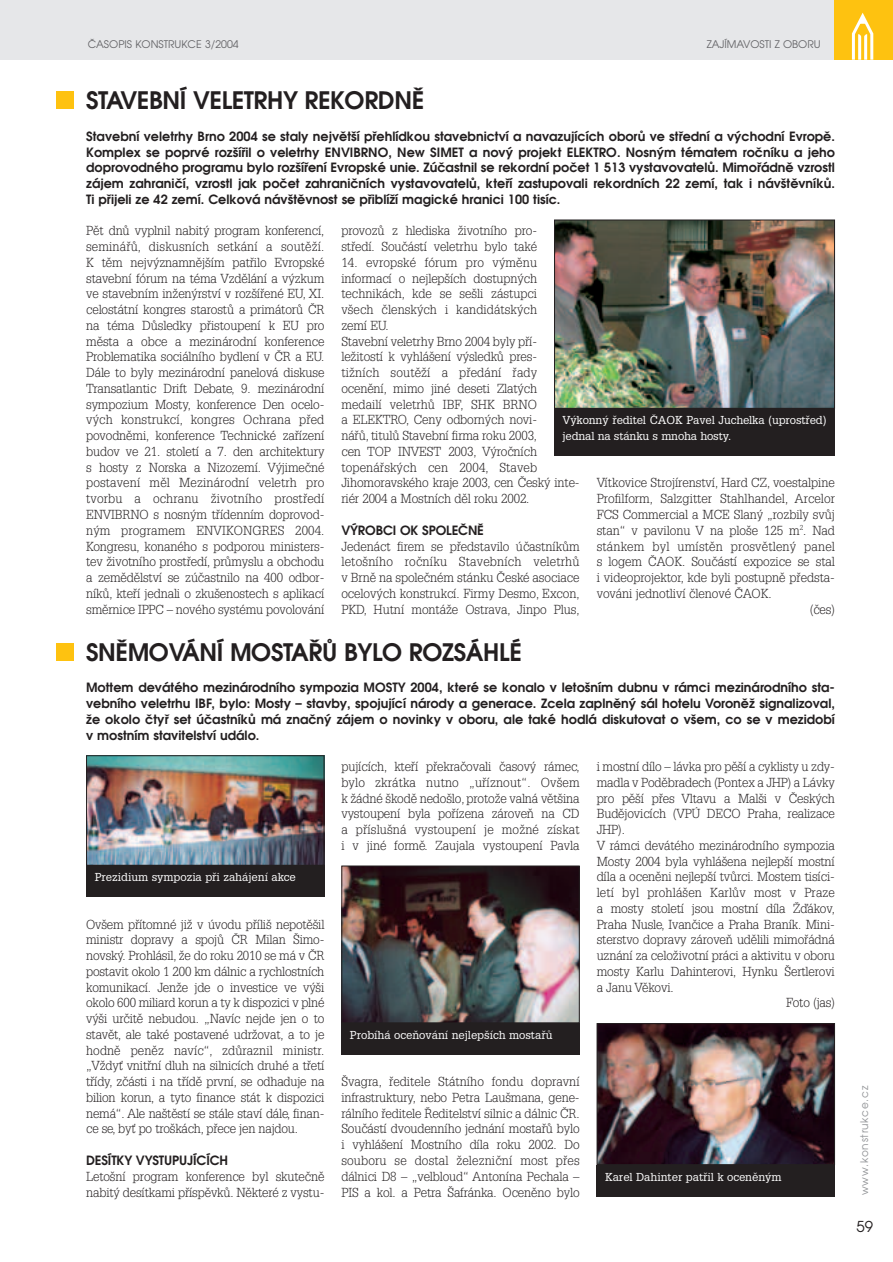
<style>
.page{position:relative;width:893px;height:1262px;background:#fff}
.page>*{position:absolute;margin:0;border:0;box-sizing:border-box;transform-origin:0 0}
.t1{font:600 24px "Avant Garde CE";letter-spacing:-.015em;color:#231f20}
.t2{font:15px "Avant Garde CE";color:#231f20}
.t3{font:300 12.75px/15.8px "Glypha CE";letter-spacing:-.01em;color:#231f20;text-align:justify}
.t4{font:600 12.75px/15.8px "Avant Garde CE";color:#231f20;text-align:justify}
.t5{font:300 12.75px "Glypha CE";letter-spacing:.015em;color:#231f20}
.t6{font:300 12.75px "Glypha CE";letter-spacing:.01em;color:#231f20}
.t7{font:11.25px/15.8px "Glypha CE";color:#fff}
.t8{font:10.5px "Avant Garde CE";color:#636366}
.t9{font:10.5px "Avant Garde CE";letter-spacing:.065em;color:#939598}
</style>
<div class="page">
<div style="left:0;top:0;width:892px;height:60px;background:#e6e7e9"></div>
<div style="left:834px;top:0;width:58px;height:60px;background:#fec210"></div>
<svg style="left:851px;top:12px;width:23px;height:48px"></svg>
<div style="left:56px;top:91px;width:18px;height:18px;background:#fec210"></div>
<div style="left:56px;top:643px;width:18px;height:18px;background:#fec210"></div>
<img style="left:556px;top:222px;width:276px;height:185px">
<div style="left:554px;top:220px;width:280px;height:189px;border:1px solid #231f20"></div>
<div style="left:554px;top:409px;width:280px;height:47px;background:#231f20"></div>
<img style="left:88px;top:757px;width:234px;height:106px">
<div style="left:86px;top:755px;width:238px;height:110px;border:1px solid #231f20"></div>
<div style="left:86px;top:865px;width:238px;height:32px;background:#231f20"></div>
<img style="left:598px;top:1025px;width:234px;height:138px">
<div style="left:596px;top:1023px;width:238px;height:142px;border:1px solid #231f20"></div>
<div style="left:596px;top:1165px;width:238px;height:31px;background:#231f20"></div>
<img style="left:343px;top:867px;width:234px;height:154px">
<div style="left:341px;top:865px;width:238px;height:158px;border:1px solid #231f20"></div>
<div style="left:341px;top:1023px;width:238px;height:31px;background:#231f20"></div>
<p class="t8" style="left:88px;top:40px;width:152px">ČASOPIS KONSTRUKCE 3/2004</p>
<p class="t8" style="left:706px;top:40px;width:115px">ZAJÍMAVOSTI Z OBORU</p>
<h1 class="t1" style="left:86px;top:92px;width:339px">STAVEBNÍ VELETRHY REKORDNĚ</h1>
<p class="t4" style="left:86px;top:130px;width:750px">Stavební veletrhy Brno 2004 se staly největší přehlídkou stavebnictví a navazujících oborů ve střední a východní Evropě.<br>Komplex se poprvé rozšířil o veletrhy ENVIBRNO, New SIMET a nový projekt ELEKTRO. Nosným tématem ročníku a jeho doprovodného programu bylo rozšíření Evropské unie. Zúčastnil se rekordní počet 1 513 vystavovatelů. Mimořádně vzrostl zájem zahraničí, vzrostl jak počet zahraničních vystavovatelů, kteří zastupovali rekordních 22 zemí, tak i návštěvníků.<br>Ti přijeli ze 42 zemí. Celková návštěvnost se přiblíží magické hranici 100 tisíc.</p>
<p class="t3" style="left:86px;top:224px;width:240px">Pět dnů vyplnil nabitý program konferencí, seminářů, diskusních setkání a soutěží.<br>K těm nejvýznamnějším patřilo Evropské stavební fórum na téma Vzdělání a výzkum ve stavebním inženýrství v rozšířené EU, XI. celostátní kongres starostů a primátorů ČR na téma Důsledky přistoupení k EU pro města a obce a mezinárodní konference Problematika sociálního bydlení v ČR a EU.<br>Dále to byly mezinárodní panelová diskuse Transatlantic Drift Debate, 9. mezinárodní sympozium Mosty, konference Den ocelo&shy;vých konstrukcí, kongres Ochrana před povodněmi, konference Technické zařízení budov ve 21. století a 7. den architektury s hosty z Norska a Nizozemí. Výjimečné postavení měl Mezinárodní veletrh pro tvorbu a ochranu životního prostředí ENVIBRNO s nosným třídenním doprovod&shy;ným programem ENVIKONGRES 2004.<br>Kongresu, konaného s podporou ministers&shy;tev životního prostředí, průmyslu a obchodu a zemědělství se zúčastnilo na 400 odbor&shy;níků, kteří jednali o zkušenostech s aplikací směrnice IPPC – nového systému povolování</p>
<p class="t3" style="left:341px;top:224px;width:197px">provozů z hlediska životního pro&shy;středí. Součástí veletrhu bylo také</p>
<p class="t3" style="left:341px;top:256px;width:240px;text-align:left">14. evropské fórum pro výměnu informací o nejlepších dostupných technikách, kde se sešli zástupci<br>všech členských i kandidátských<br>zemí EU.<br>Stavební veletrhy Brno 2004 byly pří&shy;ležitostí k vyhlášení výsledků pres-<br>tižních soutěží a předání řady ocenění, mimo jiné deseti Zlatých medailí veletrhů IBF, SHK BRNO<br>a ELEKTRO, Ceny odborných novi-<br>nářů, titulů Stavební firma roku 2003,<br>cen TOP INVEST 2003, Výročních topenářských cen 2004, Staveb<br>Jihomoravského kraje 2003, cen Český inte&shy;riér 2004 a Mostních děl roku 2002.</p>
<p class="t4" style="left:341px;top:524px;width:144px">VÝROBCI OK SPOLEČNĚ</p>
<p class="t3" style="left:341px;top:539px;width:240px">Jedenáct firem se představilo účastníkům letošního ročníku Stavebních veletrhů v Brně na společném stánku České asociace ocelových konstrukcí. Firmy Desmo, Excon, PKD, Hutní montáže Ostrava, Jinpo Plus,</p>
<p class="t7" style="left:562px;top:414px;width:265px">Výkonný ředitel ČAOK Pavel Juchelka (uprostřed) jednal na stánku s mnoha hosty.</p>
<p class="t3" style="left:596px;top:476px;width:240px">Vítkovice Strojírenství, Hard CZ, voestalpine</p>
<p class="t3" style="left:596px;top:492px;width:240px">Profilform, Salzgitter Stahlhandel, Arcelor</p>
<p class="t3" style="left:596px;top:508px;width:240px">FCS Commercial a MCE Slaný „rozbily svůj</p>
<p class="t3" style="left:596px;top:524px;width:240px">stan“ v pavilonu V na ploše 125 m<sup>2</sup>. Nad</p>
<p class="t5" style="left:596px;top:541px;width:240px">stánkem byl umístěn prosvětlený panel</p>
<p class="t3" style="left:596px;top:555px;width:240px">s logem ČAOK. Součástí expozice se stal</p>
<p class="t3" style="left:596px;top:571px;width:240px">i videoprojektor, kde byli postupně předsta-</p>
<p class="t3" style="left:596px;top:587px;width:176px">vováni jednotliví členové ČAOK.</p>
<p class="t3" style="left:809px;top:602px;width:26px">(čes)</p>
<h1 class="t1" style="left:86px;top:643px;width:437px">SNĚMOVÁNÍ MOSTAŘŮ BYLO ROZSÁHLÉ</h1>
<p class="t4" style="left:86px;top:681px;width:750px">Mottem devátého mezinárodního sympozia MOSTY 2004, které se konalo v letošním dubnu v rámci mezinárodního sta&shy;vebního veletrhu IBF, bylo: Mosty – stavby, spojující národy a generace. Zcela zaplněný sál hotelu Voroněž signalizoval, že okolo čtyř set účastníků má značný zájem o novinky v oboru, ale také hodlá diskutovat o všem, co se v mezidobí v mostním stavitelství událo.</p>
<p class="t7" style="left:95px;top:870px;width:203px">Prezidium sympozia při zahájení akce</p>
<p class="t3" style="left:86px;top:917px;width:240px">Ovšem přítomné již v úvodu příliš nepotěšil ministr dopravy a spojů ČR Milan Šimo&shy;novský. Prohlásil, že do roku 2010 se má v ČR postavit okolo 1 200 km dálnic a rychlostních komunikací. Jenže jde o investice ve výši okolo 600 miliard korun a ty k dispozici v plné výši určitě nebudou. „Navíc nejde jen o to stavět, ale také postavené udržovat, a to je hodně peněz navíc“, zdůraznil ministr. „Vždyť vnitřní dluh na silnicích druhé a třetí třídy, zčásti i na třídě první, se odhaduje na bilion korun, a tyto finance stát k dispozici nemá“. Ale naštěstí se stále staví dále, finan&shy;ce se, byť po troškách, přece jen najdou.</p>
<p class="t4" style="left:86px;top:1154px;width:144px">DESÍTKY VYSTUPUJÍCÍCH</p>
<p class="t3" style="left:86px;top:1169px;width:240px">Letošní program konference byl skutečně nabitý desítkami příspěvků. Některé z vystu-</p>
<p class="t3" style="left:341px;top:760px;width:240px">pujících, kteří překračovali časový rámec, bylo zkrátka nutno „uříznout“. Ovšem k žádné škodě nedošlo, protože valná většina vystoupení byla pořízena zároveň na CD a příslušná vystoupení je možné získat i v jiné formě. Zaujala vystoupení Pavla</p>
<p class="t7" style="left:350px;top:1028px;width:204px">Probíhá oceňování nejlepších mostařů</p>
<p class="t3" style="left:341px;top:1075px;width:240px">Švagra, ředitele Státního fondu dopravní infrastruktury, nebo Petra Laušmana, gene&shy;rálního ředitele Ředitelství silnic a dálnic ČR.<br>Součástí dvoudenního jednání mostařů bylo i vyhlášení Mostního díla roku 2002. Do souboru se dostal železniční most přes dálnici D8 – „velbloud“ Antonína Pechala – PIS a kol. a Petra Šafránka. Oceněno bylo</p>
<p class="t3" style="left:596px;top:760px;width:240px">i mostní dílo – lávka pro pěší a cyklisty u zdy-</p>
<p class="t3" style="left:596px;top:776px;width:240px">madla v Poděbradech (Pontex a JHP) a Lávky</p>
<p class="t3" style="left:596px;top:791px;width:240px">pro pěší přes Vltavu a Malši v Českých</p>
<p class="t3" style="left:596px;top:807px;width:240px">Budějovicích (VPÚ DECO Praha, realizace</p>
<p class="t3" style="left:596px;top:823px;width:30px">JHP).</p>
<p class="t3" style="left:596px;top:839px;width:240px">V rámci devátého mezinárodního sympozia</p>
<p class="t3" style="left:596px;top:854px;width:240px">Mosty 2004 byla vyhlášena nejlepší mostní</p>
<p class="t3" style="left:596px;top:870px;width:240px">díla a oceněni nejlepší tvůrci. Mostem tisíci-</p>
<p class="t6" style="left:596px;top:888px;width:240px">letí byl prohlášen Karlův most v Praze</p>
<p class="t3" style="left:596px;top:902px;width:240px">a mosty století jsou mostní díla Žďákov,</p>
<p class="t3" style="left:596px;top:917px;width:240px">Praha Nusle, Ivančice a Praha Braník. Mini-</p>
<p class="t3" style="left:596px;top:933px;width:240px">sterstvo dopravy zároveň udělili mimořádná</p>
<p class="t3" style="left:596px;top:949px;width:240px">uznání za celoživotní práci a aktivitu v oboru</p>
<p class="t3" style="left:596px;top:965px;width:240px">mosty Karlu Dahinterovi, Hynku Šertlerovi</p>
<p class="t3" style="left:596px;top:980px;width:78px">a Janu Věkovi.</p>
<p class="t3" style="left:786px;top:996px;width:50px">Foto (jas)</p>
<p class="t7" style="left:605px;top:1170px;width:178px">Karel Dahinter patřil k oceněným</p>
<p class="t9" style="left:860px;top:1195px;width:111px;rotate:-90deg">www.konstrukce.cz</p>
<p class="t2" style="left:856px;top:1221px;width:18px">59</p>
</div>
